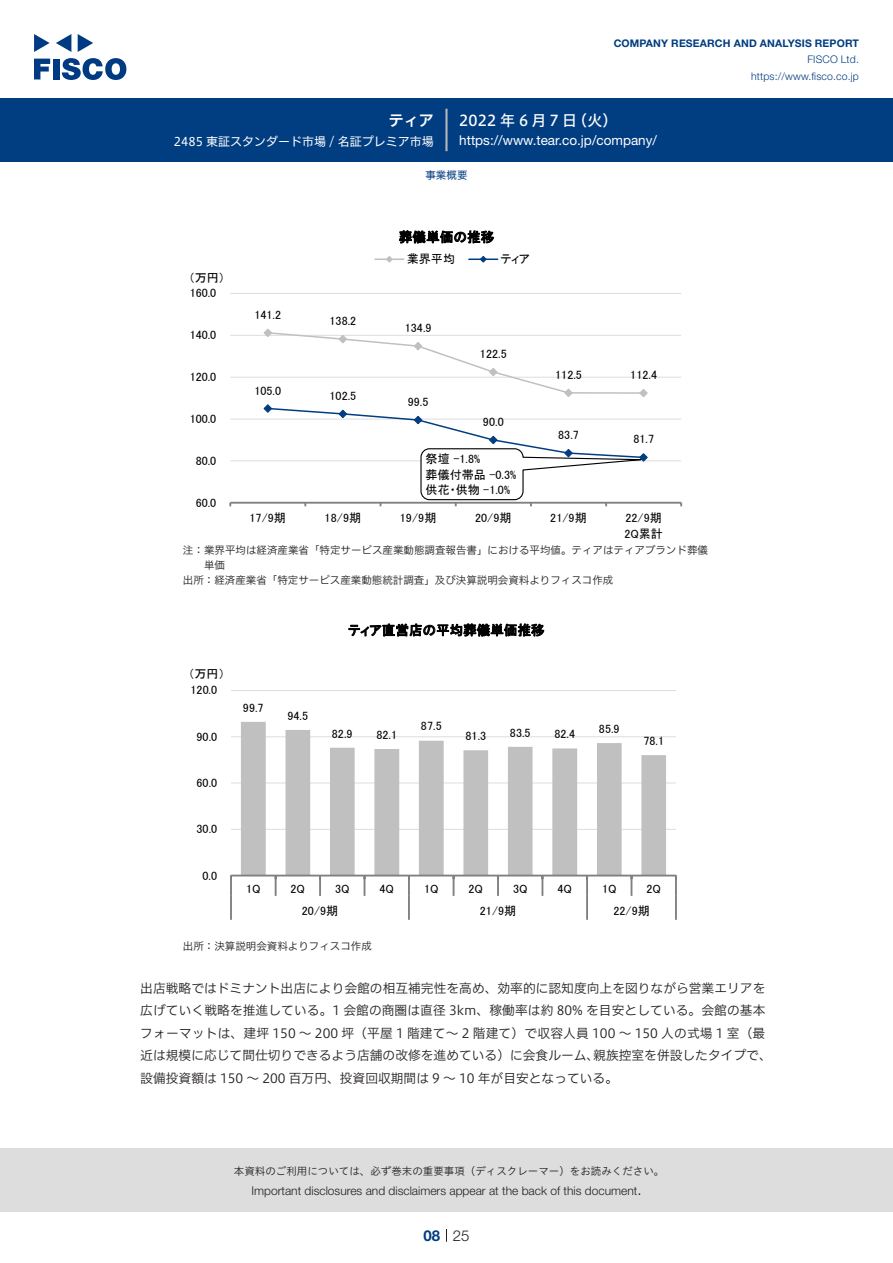
<style>
.page{position:relative;width:893px;height:1263px;background:#fff}
.page>*{position:absolute;margin:0;border:0;box-sizing:border-box;transform-origin:0 0}
.t1{font:15px "Hiragino UD Sans F Std N W5";letter-spacing:.21em;color:#fff}
.t2{font:300 15px "Helvetica Neue LT Std";color:#231f20}
.t3{font:15px "Hiragino UD Sans F Std N W6";color:#fff}
.t4{font:700 15px "Helvetica Neue LT Std";color:#003d81}
.t5{font:13.5px "Helvetica Neue LT Std";color:#fff}
.t6{font:13.5px "MS P Gothic";letter-spacing:.005em;color:#000}
.t7{font:12.75px/22.5px "Hiragino UD Sans F Std N W3";color:#231f20}
.t8{font:12.15px "MS P Gothic";letter-spacing:.005em;color:#000}
.t9{font:12px "MS P Gothic";letter-spacing:.005em;color:#000}
.t10{font:300 12px "Helvetica Neue LT Std";color:#231f20}
.t11{font:12px "Hiragino UD Sans F Std N W4";color:#fff}
.t12{font:10.5px "Hiragino UD Sans F Std N W3";color:#231f20}
.t13{font:10.5px "Hiragino UD Sans Std W3";color:#231f20}
.t14{font:700 10.5px "Helvetica Neue LT Std";letter-spacing:.015em;color:#003d81}
.t15{font:300 10.5px/16.5px "Helvetica Neue LT Std";letter-spacing:.015em;color:#003d81;text-align:right}
.t16{font:10.5px "Hiragino UD Sans F Std N W4";color:#003d81}
</style>
<div class="page">
<div style="left:0;top:1148px;width:893px;height:64px;background:#ddd"></div>
<svg style="left:34px;top:59px;width:16px;height:20px"></svg>
<div style="left:53px;top:59px;width:6px;height:20px;background:#003a83"></div>
<svg style="left:62px;top:58px;width:64px;height:22px"></svg>
<svg style="left:34px;top:34px;width:16px;height:18px"></svg>
<svg style="left:78px;top:34px;width:15px;height:18px"></svg>
<svg style="left:56px;top:34px;width:15px;height:18px"></svg>
<div style="left:0;top:98px;width:893px;height:64px;background:#003d81"></div>
<hr style="left:445px;top:109px;width:3px;height:42px;background:#b5b5b6">
<svg style="left:446px;top:1229px;width:1px;height:13px"></svg>
<hr style="left:230px;top:460px;width:451px;height:1px;background:#ddd">
<hr style="left:230px;top:419px;width:451px;height:1px;background:#ddd">
<hr style="left:230px;top:377px;width:451px;height:1px;background:#ddd">
<hr style="left:230px;top:335px;width:451px;height:1px;background:#ddd">
<hr style="left:230px;top:293px;width:451px;height:1px;background:#ddd">
<hr style="left:230px;top:502px;width:451px;height:2px;background:#808080">
<svg style="left:263px;top:328px;width:385px;height:70px"></svg>
<hr style="left:375px;top:258px;width:29px;height:2px;background:#c0c0c0">
<svg style="left:385px;top:256px;width:8px;height:7px"></svg>
<hr style="left:469px;top:258px;width:29px;height:2px;background:#003d81">
<svg style="left:479px;top:256px;width:8px;height:7px"></svg>
<svg style="left:263px;top:404px;width:399px;height:102px"></svg>
<hr style="left:231px;top:829px;width:445px;height:1px;background:#ddd">
<hr style="left:231px;top:783px;width:445px;height:1px;background:#ddd">
<hr style="left:231px;top:736px;width:445px;height:1px;background:#ddd">
<hr style="left:231px;top:690px;width:445px;height:1px;background:#ddd">
<svg style="left:241px;top:722px;width:425px;height:153px"></svg>
<hr style="left:231px;top:875px;width:445px;height:1px;background:#808080">
<hr style="left:230px;top:875px;width:2px;height:21px;background:#808080">
<hr style="left:275px;top:875px;width:2px;height:21px;background:#808080">
<hr style="left:319px;top:875px;width:2px;height:21px;background:#808080">
<svg style="left:364px;top:876px;width:1px;height:20px"></svg>
<hr style="left:408px;top:875px;width:2px;height:21px;background:#808080">
<svg style="left:453px;top:876px;width:1px;height:20px"></svg>
<hr style="left:497px;top:875px;width:2px;height:21px;background:#808080">
<hr style="left:541px;top:875px;width:2px;height:21px;background:#808080">
<hr style="left:586px;top:875px;width:2px;height:21px;background:#808080">
<svg style="left:631px;top:876px;width:1px;height:20px"></svg>
<hr style="left:675px;top:875px;width:2px;height:21px;background:#808080">
<hr style="left:230px;top:896px;width:2px;height:24px;background:#808080">
<hr style="left:408px;top:896px;width:2px;height:24px;background:#808080">
<hr style="left:586px;top:896px;width:2px;height:24px;background:#808080">
<hr style="left:675px;top:896px;width:2px;height:24px;background:#808080">
<p class="t3" style="left:389px;top:109px;width:46px">ティア</p>
<p class="t11" style="left:174px;top:132px;width:261px">2485 東証スタンダード市場 / 名証プレミア市場</p>
<p class="t14" style="left:614px;top:37px;width:247px">COMPANY RESEARCH AND ANALYSIS REPORT</p>
<p class="t15" style="left:751px;top:51px;width:109px">FISCO Ltd. https://www.fisco.co j p.</p>
<p class="t1" style="left:459px;top:109px;width:119px">2022年6月7日</p>
<p class="t1" style="left:572px;top:109px;width:47px">（火(</p>
<p class="t5" style="left:459px;top:132px;width:199px">https://www.tear.co j p. /company/</p>
<p class="t16" style="left:425px;top:167px;width:43px">事業概要</p>
<p class="t6" style="left:399px;top:230px;width:97px">葬儀単価の推移</p>
<p class="t8" style="left:189px;top:271px;width:38px">（万円(</p>
<p class="t9" style="left:190px;top:287px;width:28px">160.0</p>
<p class="t9" style="left:190px;top:329px;width:28px">140.0</p>
<p class="t9" style="left:190px;top:371px;width:28px">120.0</p>
<p class="t9" style="left:190px;top:413px;width:28px">100.0</p>
<p class="t9" style="left:196px;top:455px;width:22px">80.0</p>
<p class="t9" style="left:196px;top:496px;width:22px">60.0</p>
<p class="t9" style="left:254px;top:308px;width:28px">141.2</p>
<p class="t9" style="left:254px;top:384px;width:28px">105.0</p>
<p class="t9" style="left:249px;top:512px;width:38px">17/9期</p>
<p class="t9" style="left:329px;top:315px;width:28px">138.2</p>
<p class="t9" style="left:329px;top:389px;width:28px">102.5</p>
<p class="t9" style="left:325px;top:512px;width:38px">18/9期</p>
<p class="t9" style="left:407px;top:253px;width:50px">業界平均</p>
<p class="t9" style="left:501px;top:253px;width:31px">ティア</p>
<p class="t9" style="left:405px;top:322px;width:28px">134.9</p>
<p class="t9" style="left:408px;top:396px;width:22px">99.5</p>
<p class="t8" style="left:480px;top:347px;width:28px">122.5</p>
<p class="t9" style="left:483px;top:416px;width:22px">90.0</p>
<p class="t9" style="left:426px;top:453px;width:56px">祭壇 -1.8%</p>
<p class="t8" style="left:426px;top:468px;width:92px">葬儀付帯品 -0.3%</p>
<p class="t9" style="left:426px;top:484px;width:86px">供花・供物 -1.0%</p>
<p class="t9" style="left:400px;top:512px;width:38px">19/9期</p>
<p class="t9" style="left:475px;top:512px;width:38px">20/9期</p>
<p class="t8" style="left:555px;top:368px;width:28px">112.5</p>
<p class="t9" style="left:558px;top:429px;width:22px">83.7</p>
<p class="t9" style="left:550px;top:512px;width:38px">21/9期</p>
<p class="t9" style="left:630px;top:369px;width:28px">112.4</p>
<p class="t9" style="left:633px;top:433px;width:22px">81.7</p>
<p class="t9" style="left:625px;top:512px;width:38px">22/9期</p>
<p class="t9" style="left:624px;top:527px;width:40px">2Q累計</p>
<p class="t12" style="left:183px;top:542px;width:527px">注：業界平均は経済産業省「特定サービス産業動態調査報告書」における平均値。ティアはティアブランド葬儀</p>
<p class="t12" style="left:204px;top:557px;width:22px">単価</p>
<p class="t12" style="left:183px;top:572px;width:432px">出所：経済産業省「特定サービス産業動態統計調査」及び決算説明会資料よりフィスコ作成</p>
<p class="t9" style="left:188px;top:668px;width:38px">（万円(</p>
<p class="t9" style="left:191px;top:684px;width:28px">120.0</p>
<p class="t9" style="left:197px;top:730px;width:22px">90.0</p>
<p class="t9" style="left:197px;top:777px;width:22px">60.0</p>
<p class="t9" style="left:197px;top:823px;width:22px">30.0</p>
<p class="t9" style="left:203px;top:869px;width:16px">0.0</p>
<p class="t9" style="left:243px;top:701px;width:22px">99.7</p>
<p class="t9" style="left:246px;top:883px;width:16px">Q1</p>
<p class="t6" style="left:348px;top:623px;width:198px">ティア直営店の平均葬儀単価推移</p>
<p class="t9" style="left:287px;top:709px;width:22px">94.5</p>
<p class="t9" style="left:332px;top:727px;width:22px">82.9</p>
<p class="t9" style="left:376px;top:728px;width:22px">82.1</p>
<p class="t8" style="left:421px;top:720px;width:22px">87.5</p>
<p class="t9" style="left:599px;top:722px;width:22px">85.9</p>
<p class="t9" style="left:554px;top:728px;width:22px">82.4</p>
<p class="t9" style="left:510px;top:726px;width:22px">83.5</p>
<p class="t8" style="left:465px;top:729px;width:22px">81.3</p>
<p class="t9" style="left:643px;top:735px;width:22px">78.1</p>
<p class="t9" style="left:291px;top:883px;width:16px">Q2</p>
<p class="t9" style="left:335px;top:883px;width:16px">Q3</p>
<p class="t9" style="left:380px;top:883px;width:16px">Q4</p>
<p class="t9" style="left:424px;top:883px;width:16px">Q1</p>
<p class="t9" style="left:469px;top:883px;width:16px">Q2</p>
<p class="t9" style="left:513px;top:883px;width:16px">Q3</p>
<p class="t9" style="left:558px;top:883px;width:16px">Q4</p>
<p class="t9" style="left:602px;top:883px;width:16px">Q1</p>
<p class="t9" style="left:647px;top:883px;width:16px">Q2</p>
<p class="t9" style="left:302px;top:905px;width:38px">20/9期</p>
<p class="t9" style="left:480px;top:905px;width:38px">21/9期</p>
<p class="t9" style="left:613px;top:905px;width:38px">22/9期</p>
<p class="t12" style="left:183px;top:938px;width:190px">出所：決算説明会資料よりフィスコ作成</p>
<p class="t7" style="left:140px;top:976px;width:627px">出店戦略ではドミナント出店により会館の相互補完性を高め、効率的に認知度向上を図りながら営業エリアを</p>
<p class="t7" style="left:140px;top:999px;width:627px">広げていく戦略を推進している。1 会館の商圏は直径 3km、稼働率は約 80% を目安としている。会館の基本</p>
<p class="t7" style="left:140px;top:1021px;width:626px">フォーマットは、建坪 150 ～ 200 坪（平屋 1 階建て～ 2 階建て）で収容人員 100 ～ 150 人の式場 1 室（最</p>
<p class="t7" style="left:593px;top:1044px;width:180px">親族控室を併設したタイプで、</p>
<p class="t7" style="left:140px;top:1044px;width:479px">近は規模に応じて間仕切りできるよう店舗の改修を進めている）に会食ルーム、<br>設備投資額は 150 ～ 200 百万円、投資回収期間は 9 ～ 10 年が目安となっている。</p>
<p class="t13" style="left:234px;top:1163px;width:432px">本資料のご利用については、必ず巻末の重要事項（ディスクレーマー）をお読みください。</p>
<p class="t2" style="left:637px;top:1180px;width:6px">.</p>
<p class="t10" style="left:251px;top:1183px;width:387px">Important disclosures and disclaimers appear at the back of this document</p>
<p class="t4" style="left:423px;top:1226px;width:18px">08</p>
<p class="t2" style="left:453px;top:1226px;width:18px">25</p>
</div>
